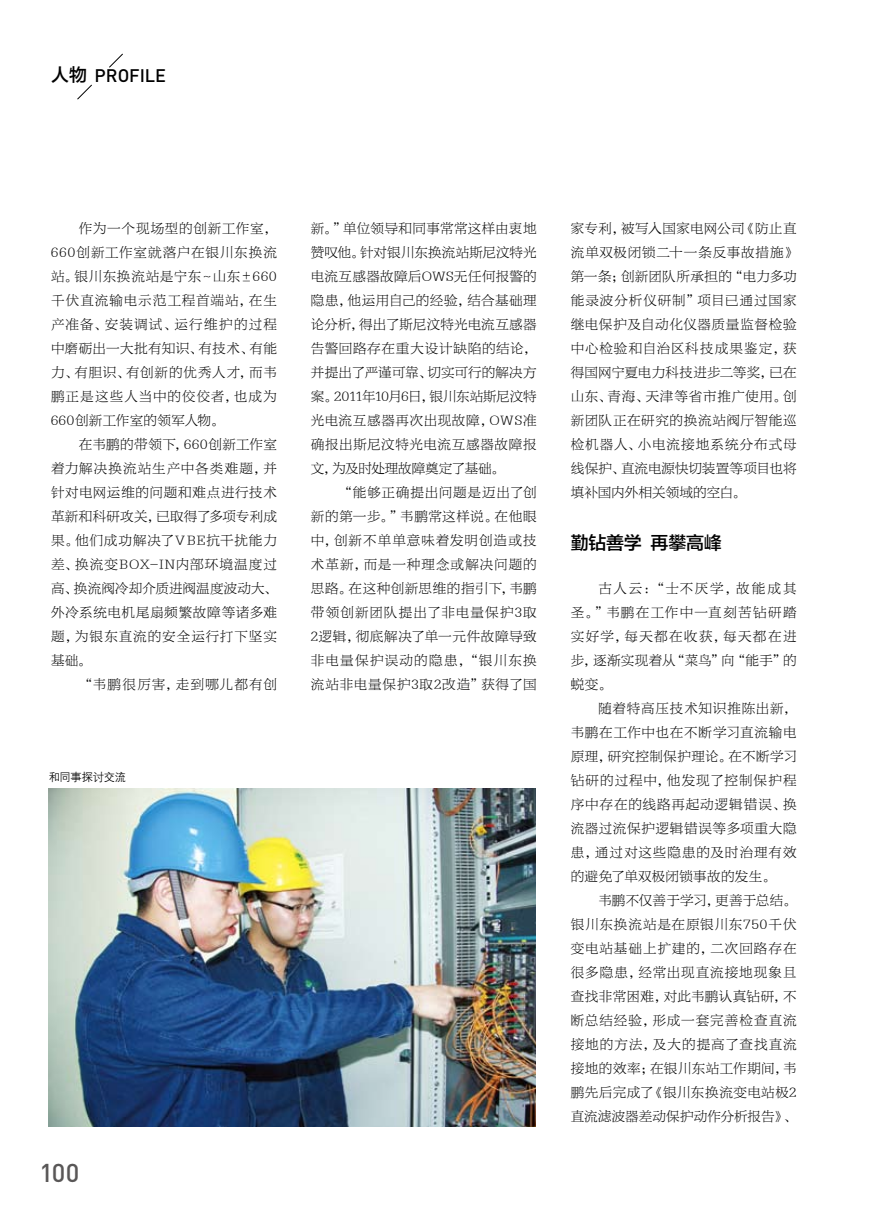
<style>
.page{position:relative;width:893px;height:1212px;background:#fff}
.page>*{position:absolute;margin:0;border:0;box-sizing:border-box;transform-origin:0 0}
.t1{font:500 25.5px "DIN";color:#595757}
.t2{font:500 18px "DIN";color:#000}
.t3{font:18px "FZLTZHK GBK1 0";letter-spacing:-.015em;color:#000}
.t4{font:13.5px/24px "FZBYFKSK GBK1 0";letter-spacing:.05em;color:#000;text-align:justify}
.t5{font:13.5px "FZBYFKSK GBK1 0";letter-spacing:.095em;color:#000}
.t6{font:11.25px "FZZDXJW GB1 0";letter-spacing:-.02em;color:#000}
.s1{font-family:"FZLTZHK GBK1 0";font-weight:400}
</style>
<div class="page">
<svg style="left:77px;top:84px;width:15px;height:16px"></svg>
<svg style="left:109px;top:53px;width:14px;height:15px"></svg>
<img style="left:49px;top:789px;width:487px;height:337px">
<h2 class="t2" style="left:51px;top:64px;width:117px"><span class="s1">人物</span> PROFILE</h2>
<p class="t4" style="left:51px;top:216px;width:227px;text-indent:28px">作为一个现场型的创新工作室，660创新工作室就落户在银川东换流站。银川东换流站是宁东～山东±660千伏直流输电示范工程首端站，在生产准备、安装调试、运行维护的过程中磨砺出一大批有知识、有技术、有能力、有胆识、有创新的优秀人才，而韦鹏正是这些人当中的佼佼者，也成为660创新工作室的领军人物。</p>
<p class="t4" style="left:51px;top:432px;width:227px;text-indent:28px">在韦鹏的带领下，660创新工作室着力解决换流站生产中各类难题，并针对电网运维的问题和难点进行技术革新和科研攻关，已取得了多项专利成果。他们成功解决了VBE抗干扰能力差、换流变BOX-IN内部环境温度过高、换流阀冷却介质进阀温度波动大、外冷系统电机尾扇频繁故障等诸多难题，为银东直流的安全运行打下坚实基础。</p>
<p class="t5" style="left:79px;top:677px;width:200px">“韦鹏很厉害，走到哪儿都有创</p>
<p class="t6" style="left:49px;top:771px;width:79px">和同事探讨交流</p>
<h1 class="t1" style="left:39px;top:1157px;width:42px">100</h1>
<p class="t4" style="left:311px;top:217px;width:227px">新。”单位领导和同事常常这样由衷地赞叹他。针对银川东换流站斯尼汶特光电流互感器故障后OWS无任何报警的隐患，他运用自己的经验，结合基础理论分析，得出了斯尼汶特光电流互感器告警回路存在重大设计缺陷的结论，并提出了严谨可靠、切实可行的解决方案。2011年10月6日，银川东站斯尼汶特光电流互感器再次出现故障，OWS准确报出斯尼汶特光电流互感器故障报文，为及时处理故障奠定了基础。</p>
<p class="t4" style="left:311px;top:481px;width:227px;text-indent:28px">“能够正确提出问题是迈出了创新的第一步。”韦鹏常这样说。在他眼中，创新不单单意味着发明创造或技术革新，而是一种理念或解决问题的思路。在这种创新思维的指引下，韦鹏带领创新团队提出了非电量保护3取2逻辑，彻底解决了单一元件故障导致非电量保护误动的隐患，“银川东换流站非电量保护3取2改造”获得了国</p>
<p class="t4" style="left:571px;top:217px;width:227px">家专利，被写入国家电网公司《防止直流单双极闭锁二十一条反事故措施》第一条；创新团队所承担的“电力多功能录波分析仪研制”项目已通过国家继电保护及自动化仪器质量监督检验中心检验和自治区科技成果鉴定，获得国网宁夏电力科技进步二等奖，已在山东、青海、天津等省市推广使用。创新团队正在研究的换流站阀厅智能巡检机器人、小电流接地系统分布式母线保护、直流电源快切装置等项目也将填补国内外相关领域的空白。</p>
<h2 class="t3" style="left:571px;top:532px;width:153px">勤钻善学 再攀高峰</h2>
<p class="t4" style="left:571px;top:576px;width:227px;text-indent:28px">古人云：“士不厌学，故能成其圣。”韦鹏在工作中一直刻苦钻研踏实好学，每天都在收获，每天都在进步，逐渐实现着从“菜鸟”向“能手”的蜕变。</p>
<p class="t4" style="left:571px;top:696px;width:227px;text-indent:28px">随着特高压技术知识推陈出新，韦鹏在工作中也在不断学习直流输电原理，研究控制保护理论。在不断学习钻研的过程中，他发现了控制保护程序中存在的线路再起动逻辑错误、换流器过流保护逻辑错误等多项重大隐患，通过对这些隐患的及时治理有效的避免了单双极闭锁事故的发生。</p>
<p class="t4" style="left:571px;top:888px;width:227px;text-indent:28px">韦鹏不仅善于学习，更善于总结。银川东换流站是在原银川东750千伏变电站基础上扩建的，二次回路存在很多隐患，经常出现直流接地现象且查找非常困难，对此韦鹏认真钻研，不断总结经验，形成一套完善检查直流接地的方法，及大的提高了查找直流接地的效率；在银川东站工作期间，韦鹏先后完成了《银川东换流变电站极2直流滤波器差动保护动作分析报告》、</p>
</div>
